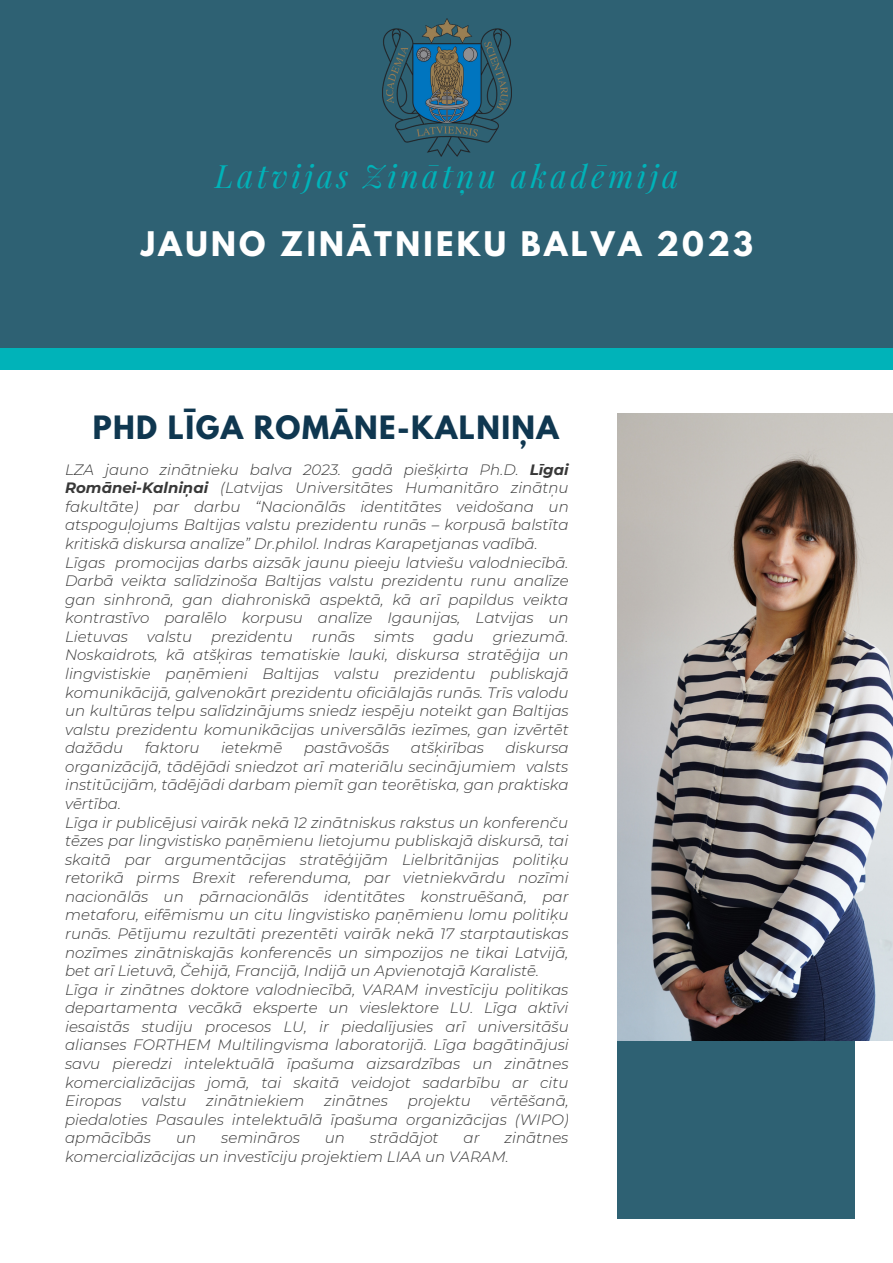
<style>
.page{position:relative;width:893px;height:1263px;background:#fff}
.page>*{position:absolute;margin:0;border:0;box-sizing:border-box;transform-origin:0 0}
.t1{font:italic 31.5px "Playfair Display";letter-spacing:.11em;color:#00b3b9}
.t2{font:700 30px "League Spartan";letter-spacing:.11em;color:#fff}
.t3{font:700 28.5px "League Spartan";letter-spacing:.05em;color:#0f3750}
.t4{font:italic 300 15px/18.6px "Montserrat";color:#383838}
.s1{font-weight:700}
</style>
<div class="page">
<div style="left:0;top:0;width:893px;height:359px;background:#2e6173"></div>
<div style="left:0;top:349px;width:893px;height:20px;background:#00b3b9"></div>
<div style="left:618px;top:416px;width:236px;height:803px;background:#2e6173"></div>
<img style="left:382px;top:19px;width:129px;height:137px">
<img style="left:618px;top:414px;width:275px;height:626px">
<h1 class="t1" style="left:215px;top:154px;width:465px">Latvijas Zinātņu akadēmija</h1>
<h2 class="t2" style="left:141px;top:229px;width:613px">JAUNO ZINĀTNIEKU BALVA 2023</h2>
<h3 class="t3" style="left:93px;top:413px;width:468px">PHD LĪGA ROMĀNE-KALNIŅA</h3>
<p class="t4" style="left:65px;top:460px;width:505px">LZA jauno zinātnieku balva 2023. gadā piešķirta Ph.D. <span class="s1">Līgai Romānei-Kalniņai</span> (Latvijas Universitātes Humanitāro zinātņu fakultāte) par darbu “Nacionālās identitātes veidošana un atspoguļojums Baltijas valstu prezidentu runās – korpusā balstīta kritiskā diskursa analīze” Dr.philol. Indras Karapetjanas vadībā.<br>Līgas promocijas darbs aizsāk jaunu pieeju latviešu valodniecībā.<br>Darbā veikta salīdzinoša Baltijas valstu prezidentu runu analīze gan sinhronā, gan diahroniskā aspektā, kā arī papildus veikta kontrastīvo paralēlo korpusu analīze Igaunijas, Latvijas un Lietuvas</p>
<p class="t4" style="left:147px;top:627px;width:47px">valstu</p>
<p class="t4" style="left:211px;top:627px;width:83px">prezidentu</p>
<p class="t4" style="left:312px;top:627px;width:45px">runās</p>
<p class="t4" style="left:374px;top:627px;width:42px">simts</p>
<p class="t4" style="left:433px;top:627px;width:42px">gadu</p>
<p class="t4" style="left:65px;top:627px;width:505px;text-align:justify;text-indent:427px">griezumā.<br>Noskaidrots, kā atšķiras tematiskie lauki, diskursa stratēģija un lingvistiskie paņēmieni Baltijas valstu prezidentu publiskajā komunikācijā, galvenokārt prezidentu oficiālajās runās. Trīs valodu un kultūras telpu salīdzinājums sniedz iespēju noteikt gan Baltijas valstu prezidentu komunikācijas universālās iezīmes, gan izvērtēt dažādu</p>
<p class="t4" style="left:145px;top:739px;width:56px">faktoru</p>
<p class="t4" style="left:221px;top:739px;width:63px">ietekmē</p>
<p class="t4" style="left:304px;top:739px;width:87px">pastāvošās</p>
<p class="t4" style="left:411px;top:739px;width:75px">atšķirības</p>
<p class="t4" style="left:65px;top:739px;width:505px;text-indent:440px">diskursa organizācijā, tādējādi sniedzot arī materiālu secinājumiem valsts institūcijām, tādējādi darbam piemīt gan teorētiska, gan praktiska vērtība.<br>Līga ir publicējusi vairāk nekā 12 zinātniskus rakstus un konferenču tēzes par lingvistisko paņēmienu lietojumu publiskajā diskursā, tai skaitā par argumentācijas stratēģijām Lielbritānijas politiķu retorikā pirms Brexit referenduma, par vietniekvārdu nozīmi nacionālās un pārnacionālās identitātes konstruēšanā, par metaforu, eifēmismu un citu lingvistisko paņēmienu lomu politiķu runās. Pētījumu rezultāti prezentēti vairāk nekā 17 starptautiskas nozīmes zinātniskajās konferencēs un simpozijos ne tikai Latvijā, bet arī Lietuvā, Čehijā, Francijā, Indijā un Apvienotajā Karalistē.<br>Līga ir zinātnes doktore valodniecībā, VARAM investīciju politikas departamenta vecākā eksperte un vieslektore LU. Līga aktīvi iesaistās studiju procesos LU, ir piedalījusies arī universitāšu alianses FORTHEM Multilingvisma laboratorijā. Līga bagātinājusi savu pieredzi intelektuālā īpašuma aizsardzības un zinātnes komercializācijas jomā, tai skaitā veidojot sadarbību ar citu Eiropas</p>
<p class="t4" style="left:141px;top:1091px;width:47px">valstu</p>
<p class="t4" style="left:206px;top:1091px;width:100px">zinātniekiem</p>
<p class="t4" style="left:324px;top:1091px;width:65px">zinātnes</p>
<p class="t4" style="left:408px;top:1091px;width:64px">projektu</p>
<p class="t4" style="left:65px;top:1091px;width:505px;text-align:justify;text-indent:425px">vērtēšanā, piedaloties Pasaules intelektuālā īpašuma organizācijas (WIPO) apmācībās</p>
<p class="t4" style="left:176px;top:1128px;width:22px">un</p>
<p class="t4" style="left:221px;top:1128px;width:80px">semināros</p>
<p class="t4" style="left:325px;top:1128px;width:22px">un</p>
<p class="t4" style="left:370px;top:1128px;width:70px">strādājot</p>
<p class="t4" style="left:463px;top:1128px;width:18px">ar</p>
<p class="t4" style="left:65px;top:1128px;width:505px;text-indent:439px">zinātnes komercializācijas un investīciju projektiem LIAA un VARAM.</p>
</div>
